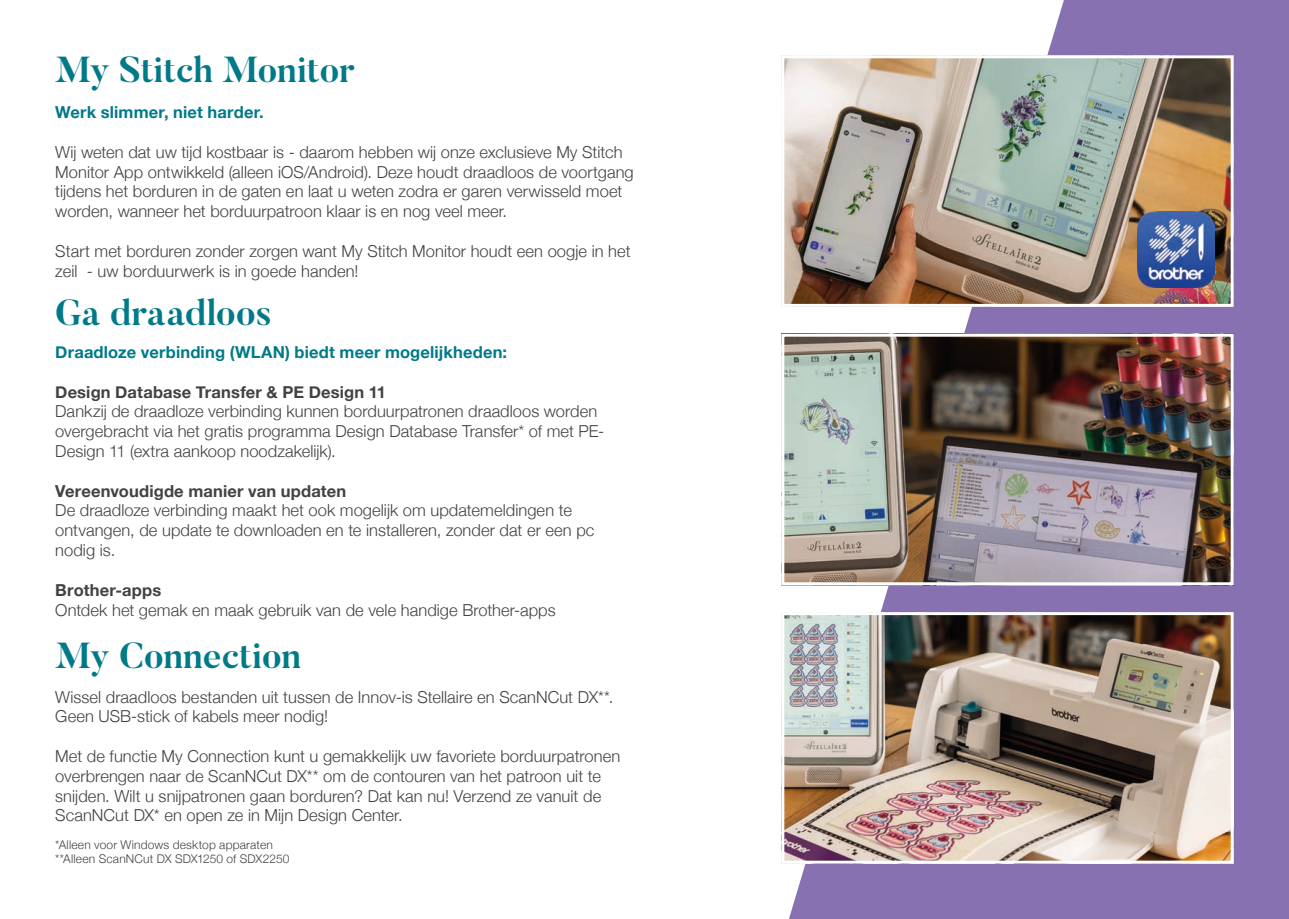
<style>
.page{position:relative;width:1289px;height:919px;background:#fff}
.page>*{position:absolute;margin:0;border:0;box-sizing:border-box;transform-origin:0 0}
.t1{font:700 36px "Butler";letter-spacing:-.005em;color:#007a88}
.t2{font:300 16.5px/19.8px "Helvetica Neue";letter-spacing:.005em;color:#424241}
.t3{font:700 16.5px "Helvetica Neue";letter-spacing:.01em;color:#424241}
.t4{font:700 16.5px "Helvetica Neue";letter-spacing:.01em;color:#007a88}
.t5{font:300 12px/14.4px "Helvetica Neue";letter-spacing:.015em;color:#424241}
</style>
<div class="page">
<svg style="left:789px;top:0;width:499px;height:918px;fill:#8871b1"></svg>
<img style="left:785px;top:59px;width:444px;height:244px">
<div style="left:781px;top:55px;width:452px;height:252px;border:3px solid #fff"></div>
<img style="left:785px;top:337px;width:444px;height:244px">
<div style="left:781px;top:333px;width:452px;height:252px;border:3px solid #fff"></div>
<img style="left:785px;top:616px;width:444px;height:243px">
<div style="left:781px;top:612px;width:452px;height:251px;border:3px solid #fff"></div>
<img style="left:1137px;top:211px;width:77px;height:77px">
<h1 class="t1" style="left:55px;top:46px;width:301px">My Stitch Monitor</h1>
<p class="t4" style="left:55px;top:99px;width:210px">Werk slimmer, niet harder.</p>
<p class="t2" style="left:55px;top:141px;width:580px">Wij weten dat uw tijd kostbaar is - daarom hebben wij onze exclusieve My Stitch Monitor App ontwikkeld (alleen iOS/Android). Deze houdt draadloos de voortgang tijdens het borduren in de gaten en laat u weten zodra er garen verwisseld moet worden, wanneer het borduurpatroon klaar is en nog veel meer.</p>
<p class="t2" style="left:55px;top:240px;width:576px">Start met borduren zonder zorgen want My Stitch Monitor houdt een oogje in het zeil - uw borduurwerk is in goede handen!</p>
<h1 class="t1" style="left:55px;top:289px;width:218px">Ga draadloos</h1>
<p class="t4" style="left:55px;top:339px;width:453px">Draadloze verbinding (WLAN) biedt meer mogelijkheden:</p>
<p class="t3" style="left:55px;top:379px;width:332px">Design Database Transfer &amp; PE Design 11</p>
<p class="t2" style="left:55px;top:400px;width:550px">Dankzij de draadloze verbinding kunnen borduurpatronen draadloos worden overgebracht via het gratis programma Design Database Transfer* of met PE-<br>Design 11 (extra aankoop noodzakelijk).</p>
<p class="t3" style="left:55px;top:478px;width:292px">Vereenvoudigde manier van updaten</p>
<p class="t2" style="left:55px;top:499px;width:540px">De draadloze verbinding maakt het ook mogelijk om updatemeldingen te ontvangen, de update te downloaden en te installeren, zonder dat er een pc nodig is.</p>
<p class="t3" style="left:55px;top:577px;width:107px">Brother-apps</p>
<p class="t2" style="left:55px;top:598px;width:502px">Ontdek het gemak en maak gebruik van de vele handige Brother-apps</p>
<h1 class="t1" style="left:55px;top:632px;width:247px">My Connection</h1>
<p class="t2" style="left:55px;top:685px;width:559px">Wissel draadloos bestanden uit tussen de Innov-is Stellaire en ScanNCut DX**.<br>Geen USB-stick of kabels meer nodig!</p>
<p class="t2" style="left:55px;top:745px;width:566px">Met de functie My Connection kunt u gemakkelijk uw favoriete borduurpatronen overbrengen naar de ScanNCut DX** om de contouren van het patroon uit te snijden. Wilt u snijpatronen gaan borduren? Dat kan nu! Verzend ze vanuit de ScanNCut DX* en open ze in Mijn Design Center.</p>
<p class="t5" style="left:55px;top:836px;width:236px">*Alleen voor Windows desktop apparaten **Alleen ScanNCut DX SDX1250 of SDX2250</p>
</div>
